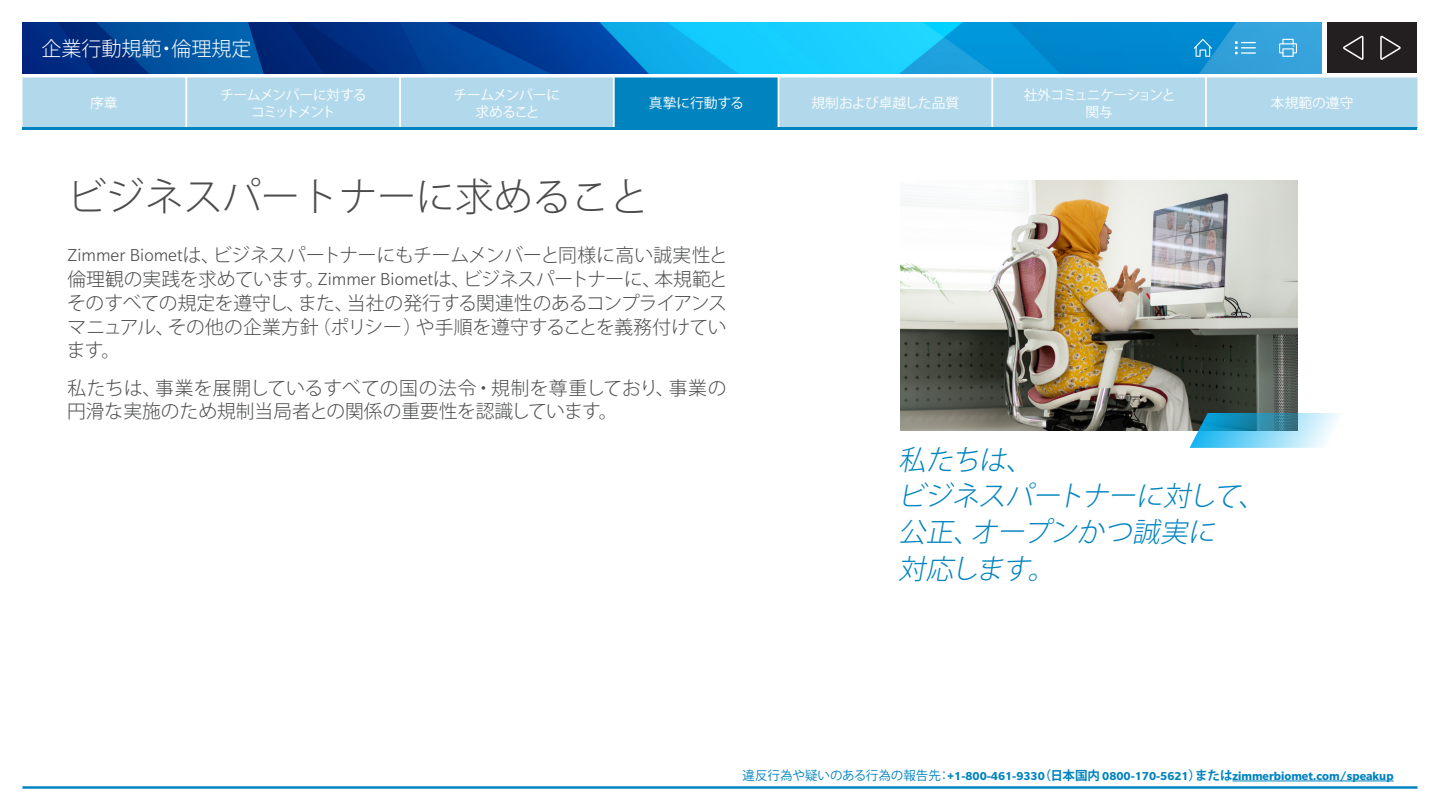
<style>
.page{position:relative;width:1440px;height:810px;background:#fff}
.page>*{position:absolute;margin:0;border:0;box-sizing:border-box;transform-origin:0 0}
.t1{font:300 38.75px "Koz Go Pro";color:#4b4c4d}
.t2{font:italic 300 27.5px/36.2px "Koz Go Pro";color:#0083bf}
.t3{font:300 20px "Koz Go Pro";color:#fff}
.t4{font:300 18.75px/23.8px "Koz Go Pro";color:#4b4c4d;text-align:justify}
.t5{font:13.75px/17.5px "Koz Go Pro";letter-spacing:-.02em;color:#fff;text-align:center}
.t6{font:13.75px "Koz Go Pro";color:#fff}
.t7{font:13.75px/17.5px "Koz Go Pro";letter-spacing:-.075em;color:#fff;text-align:center}
.t8{font:13.75px/17.5px "Koz Go Pro";letter-spacing:-.065em;color:#fff;text-align:center}
.t9{font:700 12.5px "Slate Pro";color:#0083bf}
.s1{font-family:"Slate Pro"}
.s2{font-family:"Koz Go Pro";font-weight:400}
.s3{font-family:"Koz Go Pro"}
</style>
<div class="page">
<img style="left:22px;top:22px;width:1300px;height:51px">
<div style="left:1328px;top:22px;width:90px;height:51px;background:#231f20"></div>
<svg style="left:1380px;top:36px;width:21px;height:24px"></svg>
<svg style="left:1343px;top:36px;width:21px;height:24px"></svg>
<svg style="left:1194px;top:39px;width:18px;height:18px"></svg>
<svg style="left:1279px;top:39px;width:18px;height:18px"></svg>
<div style="left:615px;top:78px;width:162px;height:50px;background:#0083bf"></div>
<svg style="left:1235px;top:41px;width:21px;height:13px"></svg>
<hr style="left:22px;top:786px;width:1396px;height:3px;background:#0083bf">
<hr style="left:22px;top:127px;width:1396px;height:2px;background:#0083bf">
<hr style="left:1233px;top:781px;width:161px;height:1px;background:#0083bf">
<div style="left:779px;top:75px;width:640px;height:52px;background:#b2d9eb"></div>
<div style="left:19px;top:75px;width:595px;height:52px;background:#b2d9eb"></div>
<img style="left:900px;top:180px;width:397px;height:250px">
<svg style="left:1190px;top:413px;width:150px;height:35px;background:#72bdd7"></svg>
<p class="t3" style="left:41px;top:35px;width:211px">企業行動規範・倫理規定</p>
<p class="t5" style="left:90px;top:95px;width:29px">序章</p>
<p class="t6" style="left:649px;top:94px;width:96px">真摯に行動する</p>
<p class="t7" style="left:220px;top:86px;width:148px">チームメンバーに対するコミットメント</p>
<p class="t6" style="left:812px;top:94px;width:149px">規制および卓越した品質</p>
<p class="t5" style="left:454px;top:86px;width:108px">チームメンバーに求めること</p>
<p class="t8" style="left:1024px;top:86px;width:153px">社外コミュニケーションと関与</p>
<p class="t5" style="left:1271px;top:95px;width:84px">本規範の遵守</p>
<p class="t1" style="left:68px;top:171px;width:583px">ビジネスパートナーに求めること</p>
<p class="t4" style="left:67px;top:244px;width:663px"><span class="s1">Zimmer Biomet</span>は、ビジネスパートナーにもチームメンバーと同様に高い誠実性と倫理観の実践を求めています。<span class="s1">Zimmer Biomet</span>は、ビジネスパートナーに、本規範とそのすべての規定を遵守し、また、当社の発行する関連性のあるコンプライアンスマニュアル、その他の企業方針（ポリシー）や手順を遵守することを義務付けています。</p>
<p class="t4" style="left:67px;top:376px;width:661px">私たちは、事業を展開しているすべての国の法令・規制を尊重しており、事業の円滑な実施のため規制当局者との関係の重要性を認識しています。</p>
<p class="t2" style="left:898px;top:442px;width:376px">私たちは、<br>ビジネスパートナーに対して、公正、オープンかつ誠実に<br>対応します。</p>
<p class="t9" style="left:742px;top:769px;width:653px"><span class="s2">違反行為や疑いのある行為の報告先：</span>+1-800-461-9330<span class="s3">（日本国内</span> 0800-170-5621<span class="s3">）または</span>zimmerbiomet.com/speakup</p>
</div>
